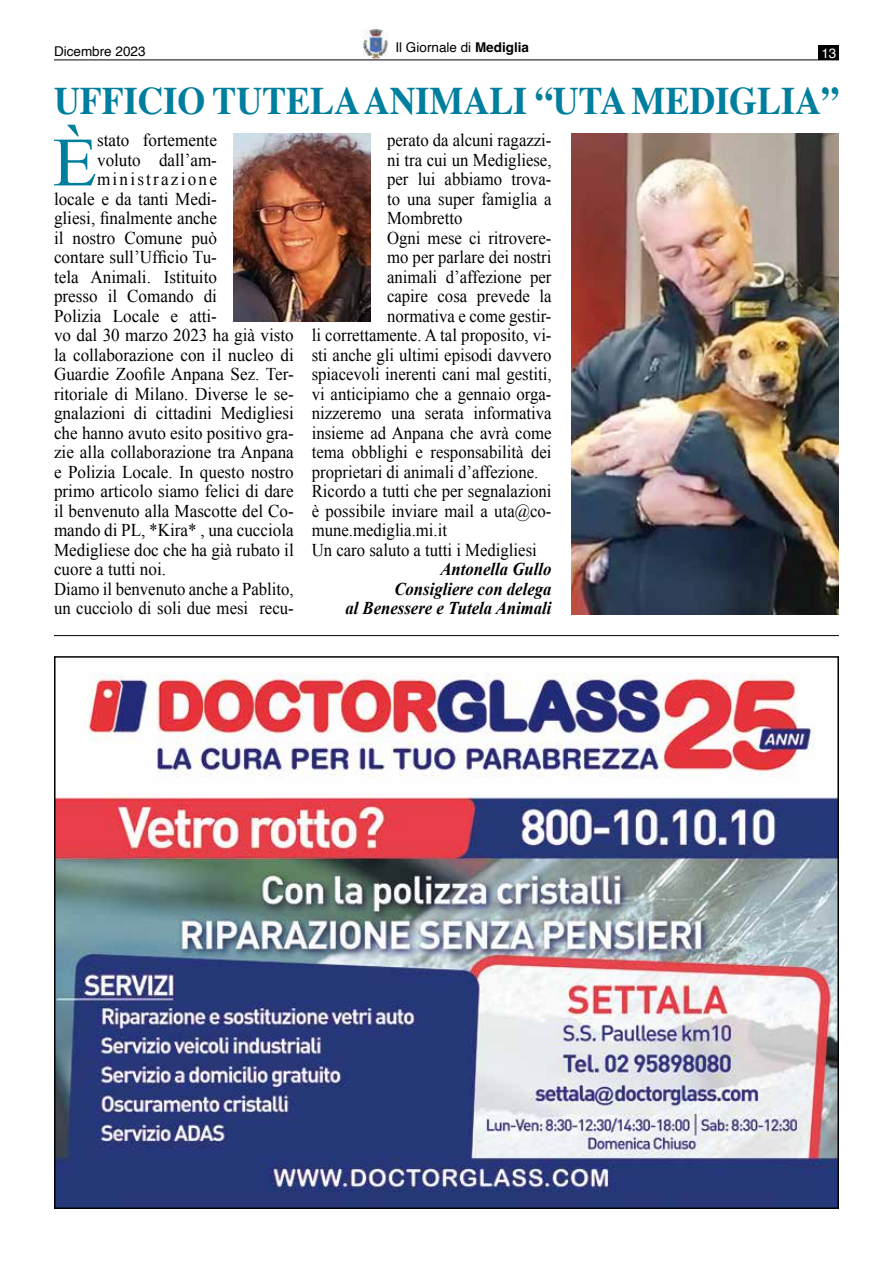
<style>
.page{position:relative;width:893px;height:1263px;background:#fff}
.page>*{position:absolute;margin:0;border:0;box-sizing:border-box;transform-origin:0 0}
.t1{font:69.15px "Times New Roman";color:#007e9d;scale:1.06 1}
.t2{font:700 39px "Times";color:#007e9d;scale:.92 1}
.t3{font:18px "Times New Roman";color:#000;scale:.93 1}
.t4{font:18px "Times New Roman";color:#000;scale:.95 1}
.t5{font:italic 700 18px/19.5px "Times New Roman";color:#000;text-align:right;scale:.93 1}
.t6{font:18px "Times New Roman";letter-spacing:.13em;color:#000;scale:.95 1}
.t7{font:13.5px "Helvetica";color:#000}
.t8{font:13.5px "Helvetica";color:#fff}
.s1{font-weight:700}
</style>
<div class="page">
<img style="left:364px;top:30px;width:23px;height:28px">
<hr style="left:54px;top:60px;width:785px;height:1px;background:#000">
<div style="left:819px;top:46px;width:20px;height:14px;background:#000"></div>
<img style="left:57px;top:673px;width:779px;height:533px">
<hr style="left:54px;top:635px;width:785px;height:1px;background:#000">
<img style="left:234px;top:134px;width:136px;height:187px">
<img style="left:571px;top:134px;width:268px;height:480px">
<p class="t7" style="left:54px;top:41px;width:93px">Dicembre 2023</p>
<p class="t7" style="left:395px;top:37px;width:135px">Il Giornale di <span class="s1">Mediglia</span></p>
<p class="t8" style="left:821px;top:43px;width:17px">13</p>
<h2 class="t2" style="left:54px;top:64px;width:855px">UFFICIO TUTELA ANIMALI “UTA MEDIGLIA”</h2>
<h1 class="t1" style="left:53px;top:116px;width:44px">È</h1>
<p class="t4" style="left:97px;top:128px;width:128px">stato fortemente</p>
<p class="t4" style="left:97px;top:148px;width:128px">voluto dall’am-</p>
<p class="t6" style="left:97px;top:167px;width:128px">ministrazione</p>
<p class="t4" style="left:54px;top:187px;width:173px">locale e da tanti Medi-</p>
<p class="t4" style="left:54px;top:206px;width:173px">gliesi, finalmente anche</p>
<p class="t4" style="left:54px;top:226px;width:173px">il nostro Comune può</p>
<p class="t4" style="left:54px;top:245px;width:173px">contare sull’Ufficio Tu-</p>
<p class="t4" style="left:54px;top:265px;width:173px">tela Animali. Istituito</p>
<p class="t4" style="left:54px;top:284px;width:173px">presso il Comando di</p>
<p class="t4" style="left:54px;top:304px;width:173px">Polizia Locale e atti-</p>
<p class="t4" style="left:54px;top:323px;width:254px">vo dal 30 marzo 2023 ha già visto</p>
<p class="t4" style="left:54px;top:343px;width:254px">la collaborazione con il nucleo di</p>
<p class="t4" style="left:54px;top:362px;width:254px">Guardie Zoofile Anpana Sez. Ter-</p>
<p class="t4" style="left:54px;top:382px;width:254px">ritoriale di Milano. Diverse le se-</p>
<p class="t4" style="left:54px;top:401px;width:254px">gnalazioni di cittadini Medigliesi</p>
<p class="t4" style="left:54px;top:421px;width:254px">che hanno avuto esito positivo gra-</p>
<p class="t4" style="left:54px;top:440px;width:254px">zie alla collaborazione tra Anpana</p>
<p class="t4" style="left:54px;top:460px;width:254px">e Polizia Locale. In questo nostro</p>
<p class="t4" style="left:54px;top:479px;width:254px">primo articolo siamo felici di dare</p>
<p class="t4" style="left:54px;top:499px;width:254px">il benvenuto alla Mascotte del Co-</p>
<p class="t4" style="left:54px;top:518px;width:254px">mando di PL, *Kira* , una cucciola</p>
<p class="t4" style="left:54px;top:538px;width:254px">Medigliese doc che ha già rubato il</p>
<p class="t4" style="left:54px;top:557px;width:119px">cuore a tutti noi.</p>
<p class="t3" style="left:54px;top:577px;width:259px">Diamo il benvenuto anche a Pablito,</p>
<p class="t3" style="left:54px;top:596px;width:259px">un cucciolo di soli due mesi recu-</p>
<p class="t3" style="left:387px;top:128px;width:178px">perato da alcuni ragazzi-</p>
<p class="t3" style="left:387px;top:148px;width:178px">ni tra cui un Medigliese,</p>
<p class="t3" style="left:387px;top:167px;width:178px">per lui abbiamo trova-</p>
<p class="t3" style="left:387px;top:187px;width:178px">to una super famiglia a</p>
<p class="t3" style="left:387px;top:206px;width:82px">Mombretto</p>
<p class="t3" style="left:387px;top:226px;width:178px">Ogni mese ci ritrovere-</p>
<p class="t3" style="left:387px;top:245px;width:178px">mo per parlare dei nostri</p>
<p class="t3" style="left:387px;top:265px;width:178px">animali d’affezione per</p>
<p class="t3" style="left:387px;top:284px;width:178px">capire cosa prevede la</p>
<p class="t3" style="left:387px;top:304px;width:178px">normativa e come gestir-</p>
<p class="t3" style="left:312px;top:323px;width:259px">li correttamente. A tal proposito, vi-</p>
<p class="t3" style="left:312px;top:343px;width:259px">sti anche gli ultimi episodi davvero</p>
<p class="t3" style="left:312px;top:362px;width:259px">spiacevoli inerenti cani mal gestiti,</p>
<p class="t3" style="left:312px;top:382px;width:259px">vi anticipiamo che a gennaio orga-</p>
<p class="t3" style="left:312px;top:401px;width:259px">nizzeremo una serata informativa</p>
<p class="t3" style="left:312px;top:421px;width:259px">insieme ad Anpana che avrà come</p>
<p class="t3" style="left:312px;top:440px;width:259px">tema obblighi e responsabilità dei</p>
<p class="t3" style="left:312px;top:460px;width:245px">proprietari di animali d’affezione.</p>
<p class="t3" style="left:312px;top:479px;width:259px">Ricordo a tutti che per segnalazioni</p>
<p class="t3" style="left:312px;top:499px;width:259px">è possibile inviare mail a uta@co-</p>
<p class="t3" style="left:312px;top:518px;width:147px">mune.mediglia.mi.it</p>
<p class="t3" style="left:312px;top:538px;width:243px">Un caro saluto a tutti i Medigliesi</p>
<p class="t5" style="left:345px;top:559px;width:223px">Antonella Gullo<br>Consigliere con delega<br>al Benessere e Tutela Animali</p>
</div>
